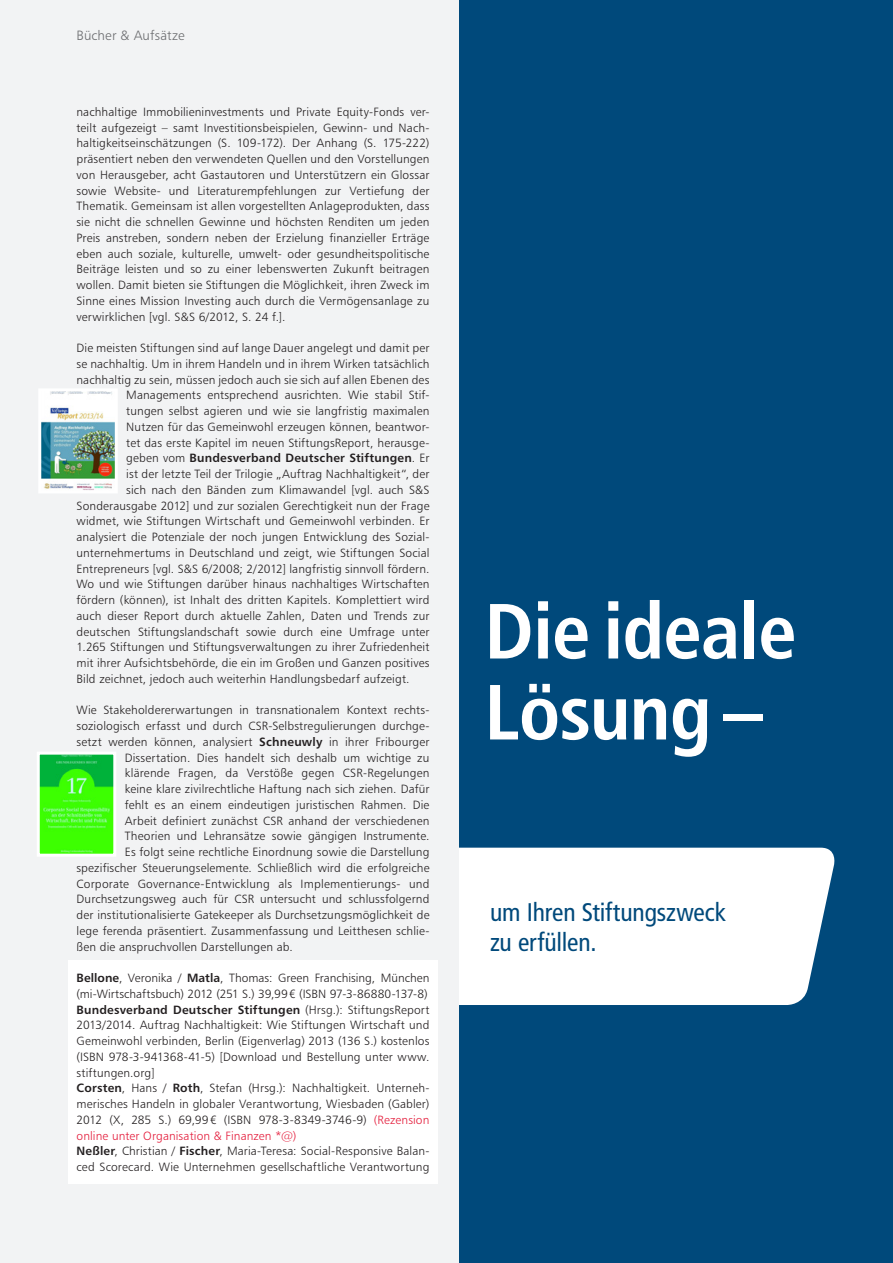
<style>
.page{position:relative;width:893px;height:1263px;background:#f2f3f4}
.page>*{position:absolute;margin:0;border:0;box-sizing:border-box;transform-origin:0 0}
.t1{font:700 condensed 78px/81px "Frutiger LT Std";letter-spacing:-.015em;color:#fff}
.t2{font:condensed 25.5px/29.2px "Frutiger LT Std";letter-spacing:-.005em;color:#00497b}
.t3{font:13.5px "Humanist 777 BT Light B";letter-spacing:.01em;color:#6c6d70}
.RS_Inhalt_Fließtext{font:12px/15.8px "Humanist 777 BT Light B";letter-spacing:.01em;color:#231f20;text-align:justify}
.RS_Inhalt_Fließtext-2{font:12px "Humanist 777 BT Bold B";letter-spacing:.015em;color:#231f20}
.s1{font-family:"Humanist 777 BT Light B"}
.s2{font-family:"Humanist 777 BT Bold B"}
.s3{color:#e41c3b}
</style>
<div class="page">
<div style="left:68px;top:960px;width:370px;height:223px;background:#fff"></div>
<div style="left:459px;top:0;width:434px;height:1263px;background:#00497b"></div>
<div style="left:459px;top:848px;width:376px;height:157px;background:#fff"></div>
<img style="left:42px;top:392px;width:72px;height:97px">
<div style="left:38px;top:388px;width:80px;height:105px;border:3px solid #fff"></div>
<img style="left:41px;top:756px;width:71px;height:97px">
<div style="left:37px;top:752px;width:79px;height:105px;border:3px solid #fff"></div>
<p class="t3" style="left:77px;top:27px;width:110px">Bücher &amp; Aufsätze</p>
<p class="RS_Inhalt_Fließtext" style="left:77px;top:104px;width:354px">nachhaltige Immobilieninvestments und Private Equity-Fonds ver&shy;teilt aufgezeigt – samt Investitionsbeispielen, Gewinn- und Nach&shy;haltigkeitseinschätzungen (S. 109-172). Der Anhang (S. 175-222) präsentiert neben den verwendeten Quellen und den Vorstellungen von Herausgeber, acht Gastautoren und Unterstützern ein Glossar sowie Website- und Literaturempfehlungen zur Vertiefung der Thematik. Gemeinsam ist allen vorgestellten Anlageprodukten, dass sie nicht die schnellen Gewinne und höchsten Renditen um jeden Preis anstreben, sondern neben der Erzielung finanzieller Erträge eben auch soziale, kulturelle, umwelt- oder gesundheitspolitische Beiträge leisten und so zu einer lebenswerten Zukunft beitragen wollen. Damit bieten sie Stiftungen die Möglichkeit, ihren Zweck im Sinne eines Mission Investing auch durch die Vermögensanlage zu verwirklichen [vgl. S&amp;S 6/2012, S. 24 f.].</p>
<p class="RS_Inhalt_Fließtext" style="left:77px;top:340px;width:354px">Die meisten Stiftungen sind auf lange Dauer angelegt und damit per</p>
<p class="RS_Inhalt_Fließtext" style="left:77px;top:356px;width:354px">se nachhaltig. Um in ihrem Handeln und in ihrem Wirken tatsächlich</p>
<p class="RS_Inhalt_Fließtext" style="left:77px;top:371px;width:354px">nachhaltig zu sein, müssen jedoch auch sie sich auf allen Ebenen des</p>
<p class="RS_Inhalt_Fließtext" style="left:126px;top:387px;width:305px">Managements entsprechend ausrichten. Wie stabil Stif-</p>
<p class="RS_Inhalt_Fließtext" style="left:126px;top:403px;width:305px">tungen selbst agieren und wie sie langfristig maximalen</p>
<p class="RS_Inhalt_Fließtext" style="left:126px;top:419px;width:305px">Nutzen für das Gemeinwohl erzeugen können, beantwor-</p>
<p class="RS_Inhalt_Fließtext" style="left:126px;top:434px;width:305px">tet das erste Kapitel im neuen StiftungsReport, herausge-</p>
<p class="RS_Inhalt_Fließtext-2" style="left:126px;top:450px;width:305px"><span class="s1">geben vom</span> Bundesverband Deutscher Stiftungen<span class="s1">. Er</span></p>
<p class="RS_Inhalt_Fließtext" style="left:126px;top:466px;width:305px">ist der letzte Teil der Trilogie „Auftrag Nachhaltigkeit“, der</p>
<p class="RS_Inhalt_Fließtext" style="left:126px;top:482px;width:305px">sich nach den Bänden zum Klimawandel [vgl. auch S&amp;S</p>
<p class="RS_Inhalt_Fließtext" style="left:77px;top:497px;width:354px">Sonderausgabe 2012] und zur sozialen Gerechtigkeit nun der Frage</p>
<p class="RS_Inhalt_Fließtext" style="left:77px;top:513px;width:354px">widmet, wie Stiftungen Wirtschaft und Gemeinwohl verbinden. Er</p>
<p class="RS_Inhalt_Fließtext" style="left:77px;top:529px;width:354px">analysiert die Potenziale der noch jungen Entwicklung des Sozial-</p>
<p class="RS_Inhalt_Fließtext" style="left:77px;top:545px;width:354px">unternehmertums in Deutschland und zeigt, wie Stiftungen Social</p>
<p class="RS_Inhalt_Fließtext" style="left:77px;top:560px;width:354px">Entrepreneurs [vgl. S&amp;S 6/2008; 2/2012] langfristig sinnvoll fördern.</p>
<p class="RS_Inhalt_Fließtext" style="left:77px;top:576px;width:354px">Wo und wie Stiftungen darüber hinaus nachhaltiges Wirtschaften</p>
<p class="RS_Inhalt_Fließtext" style="left:77px;top:592px;width:354px">fördern (können), ist Inhalt des dritten Kapitels. Komplettiert wird</p>
<p class="RS_Inhalt_Fließtext" style="left:77px;top:608px;width:354px">auch dieser Report durch aktuelle Zahlen, Daten und Trends zur</p>
<p class="RS_Inhalt_Fließtext" style="left:77px;top:623px;width:354px">deutschen Stiftungslandschaft sowie durch eine Umfrage unter</p>
<p class="RS_Inhalt_Fließtext" style="left:77px;top:639px;width:354px">1.265 Stiftungen und Stiftungsverwaltungen zu ihrer Zufriedenheit</p>
<p class="RS_Inhalt_Fließtext" style="left:77px;top:655px;width:354px">mit ihrer Aufsichtsbehörde, die ein im Großen und Ganzen positives</p>
<p class="RS_Inhalt_Fließtext" style="left:77px;top:671px;width:334px">Bild zeichnet, jedoch auch weiterhin Handlungsbedarf aufzeigt.</p>
<p class="RS_Inhalt_Fließtext" style="left:77px;top:702px;width:354px">Wie Stakeholdererwartungen in transnationalem Kontext rechts-</p>
<p class="RS_Inhalt_Fließtext" style="left:77px;top:718px;width:354px">soziologisch erfasst und durch CSR-Selbstregulierungen durchge-</p>
<p class="RS_Inhalt_Fließtext" style="left:77px;top:734px;width:354px">setzt werden können, analysiert <span class="s2">Schneuwly</span> in ihrer Fribourger</p>
<p class="RS_Inhalt_Fließtext" style="left:125px;top:749px;width:306px">Dissertation. Dies handelt sich deshalb um wichtige zu</p>
<p class="RS_Inhalt_Fließtext" style="left:125px;top:765px;width:306px">klärende Fragen, da Verstöße gegen CSR-Regelungen</p>
<p class="RS_Inhalt_Fließtext" style="left:125px;top:781px;width:306px">keine klare zivilrechtliche Haftung nach sich ziehen. Dafür</p>
<p class="RS_Inhalt_Fließtext" style="left:125px;top:797px;width:306px">fehlt es an einem eindeutigen juristischen Rahmen. Die</p>
<p class="RS_Inhalt_Fließtext" style="left:125px;top:812px;width:306px">Arbeit definiert zunächst CSR anhand der verschiedenen</p>
<p class="RS_Inhalt_Fließtext" style="left:125px;top:828px;width:306px">Theorien und Lehransätze sowie gängigen Instrumente.</p>
<p class="RS_Inhalt_Fließtext" style="left:125px;top:844px;width:306px">Es folgt seine rechtliche Einordnung sowie die Darstellung</p>
<p class="RS_Inhalt_Fließtext" style="left:77px;top:860px;width:354px">spezifischer Steuerungselemente. Schließlich wird die erfolgreiche</p>
<p class="RS_Inhalt_Fließtext" style="left:77px;top:875px;width:354px">Corporate Governance-Entwicklung als Implementierungs- und</p>
<p class="RS_Inhalt_Fließtext" style="left:77px;top:891px;width:354px">Durchsetzungsweg auch für CSR untersucht und schlussfolgernd</p>
<p class="RS_Inhalt_Fließtext" style="left:77px;top:907px;width:354px">der institutionalisierte Gatekeeper als Durchsetzungsmöglichkeit de</p>
<p class="RS_Inhalt_Fließtext" style="left:77px;top:923px;width:354px">lege ferenda präsentiert. Zusammenfassung und Leitthesen schlie-</p>
<p class="RS_Inhalt_Fließtext" style="left:77px;top:938px;width:218px">ßen die anspruchvollen Darstellungen ab.</p>
<p class="RS_Inhalt_Fließtext" style="left:77px;top:970px;width:354px"><span class="s2">Bellone</span>, Veronika / <span class="s2">Matla</span>, Thomas: Green Franchising, München (mi-Wirtschaftsbuch) 2012 (251 S.) 39,99€ (ISBN 97-3-86880-137-8)</p>
<p class="RS_Inhalt_Fließtext" style="left:77px;top:1001px;width:354px"><span class="s2">Bundesverband Deutscher Stiftungen</span> (Hrsg.): StiftungsReport 2013/2014. Auftrag Nachhaltigkeit: Wie Stiftungen Wirtschaft und Gemeinwohl verbinden, Berlin (Eigenverlag) 2013 (136 S.) kostenlos (ISBN 978-3-941368-41-5) [Download und Bestellung unter www. stiftungen.org]</p>
<p class="RS_Inhalt_Fließtext" style="left:77px;top:1080px;width:354px"><span class="s2">Corsten</span>, Hans / <span class="s2">Roth</span>, Stefan (Hrsg.): Nachhaltigkeit. Unterneh&shy;merisches Handeln in globaler Verantwortung, Wiesbaden (Gabler)<br>2012 (X, 285 S.) 69,99€ (ISBN 978-3-8349-3746-9) <span class="s3">(Rezension online unter Organisation &amp; Finanzen *@)</span></p>
<p class="RS_Inhalt_Fließtext" style="left:77px;top:1143px;width:354px"><span class="s2">Neßler</span>, Christian / <span class="s2">Fischer</span>, Maria-Teresa: Social-Responsive Balan&shy;ced Scorecard. Wie Unternehmen gesellschaftliche Verantwortung</p>
<p class="t1" style="left:485px;top:591px;width:314px">Die ideale<br>Lösung –</p>
<p class="t2" style="left:490px;top:898px;width:237px">um Ihren Stiftungszweck zu erfüllen.</p>
</div>
